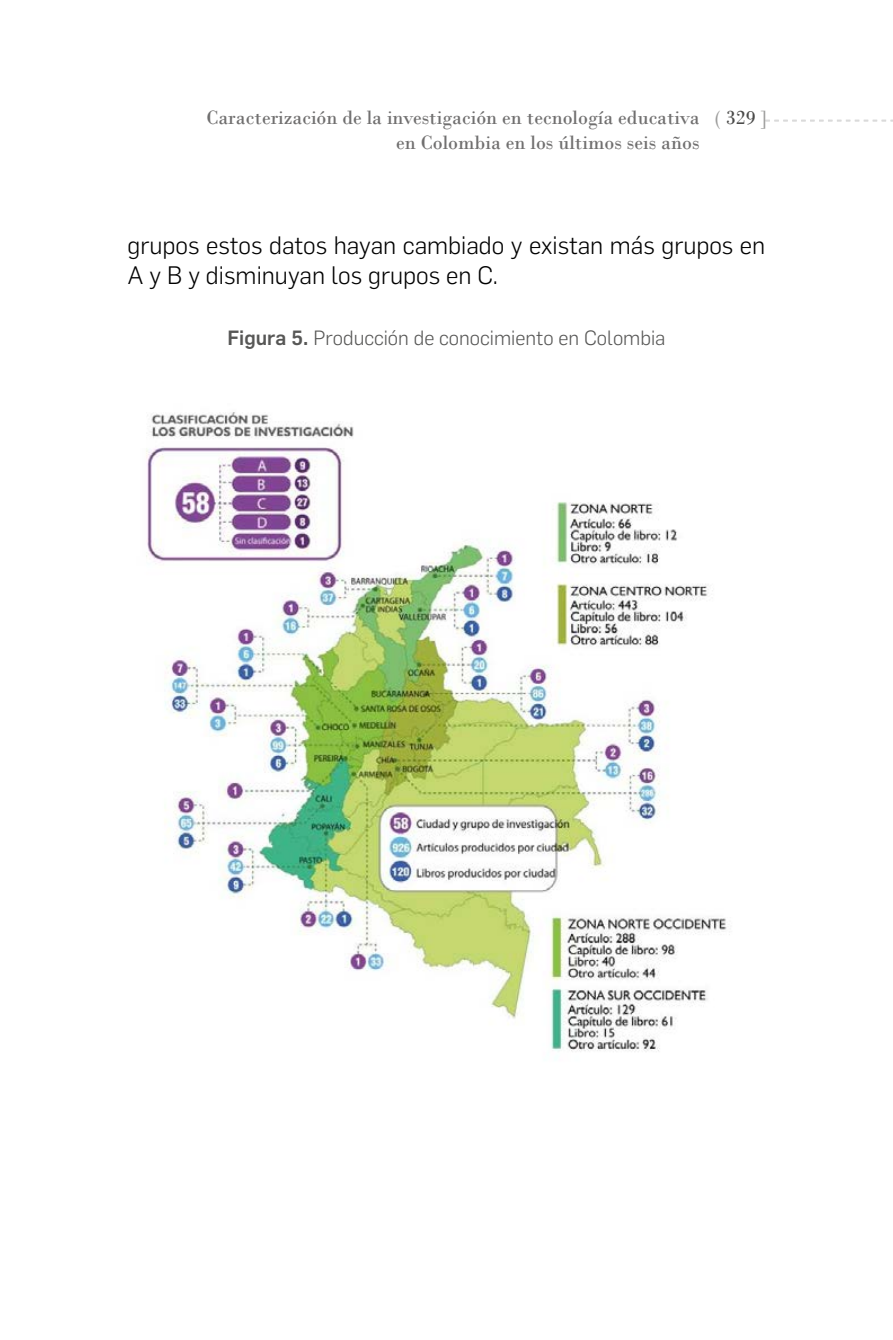
<style>
.page{position:relative;width:893px;height:1340px;background:#fff}
.page>*{position:absolute;margin:0;border:0;box-sizing:border-box;transform-origin:0 0}
.t1{font:300 24.75px/30.4px "Flama";color:#000}
.t2{font:20.25px/24.3px "Bodoni";color:#706f6f}
.t3{font:300 20.25px "Flama";color:#575756}
.s1{color:#9d9d9c}
.s2{color:#4a4a49}
.s3{font-weight:500}
</style>
<div class="page">
<svg style="left:765px;top:120px;width:128px;height:1px"></svg>
<img style="left:146px;top:412px;width:584px;height:640px">
<p class="t2" style="left:396px;top:106px;width:373px;text-indent:-190px">Caracterización de la investigación en tecnología educativa <span class="s1">(</span> <span class="s2">329</span> <span class="s1">] </span>en Colombia en los últimos seis años</p>
<p class="t1" style="left:128px;top:228px;width:639px">grupos estos datos hayan cambiado y existan más grupos en<br>A y B y disminuyan los grupos en C.</p>
<p class="t3" style="left:227px;top:324px;width:439px"><span class="s3">Figura 5.</span> Producción de conocimiento en Colombia</p>
</div>
